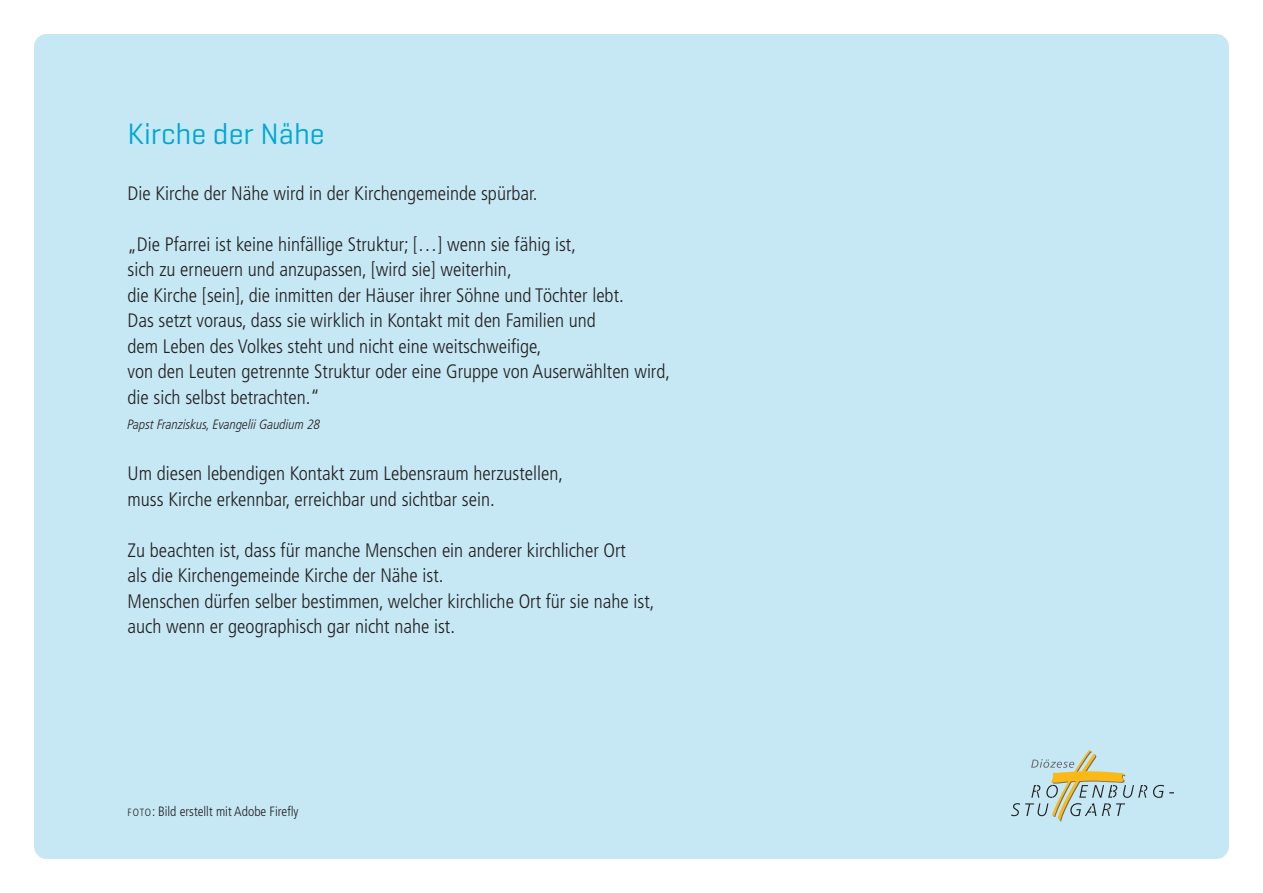
<style>
.page{position:relative;width:1263px;height:893px;background:#fff}
.page>*{position:absolute;margin:0;border:0;box-sizing:border-box;transform-origin:0 0}
.t1{font:30px "Geogrotesque";color:#00a7d5}
.t2{font:300 condensed 19.5px "Frutiger LT Pro";color:#231f20}
.t3{font:italic 300 condensed 13.5px "Frutiger LT Pro";color:#231f20}
.t4{font:300 condensed 13.5px "Frutiger LT Pro";color:#231f20}
.s1{font-size:10.5px}
</style>
<div class="page">
<div style="left:34px;top:34px;width:1195px;height:825px;background:#c6e8f5;border-radius:13px"></div>
<svg style="left:1153px;top:785px;width:21px;height:13px"></svg>
<svg style="left:1011px;top:750px;width:136px;height:72px"></svg>
<p class="t1" style="left:128px;top:116px;width:199px">Kirche der Nähe</p>
<p class="t2" style="left:128px;top:186px;width:411px">Die Kirche der Nähe wird in der Kirchengemeinde spürbar.</p>
<p class="t2" style="left:128px;top:237px;width:450px">„Die Pfarrei ist keine hinfällige Struktur; […] wenn sie fähig ist,</p>
<p class="t2" style="left:128px;top:262px;width:385px">sich zu erneuern und anzupassen, [wird sie] weiterhin‚</p>
<p class="t2" style="left:128px;top:288px;width:498px">die Kirche [sein], die inmitten der Häuser ihrer Söhne und Töchter lebt.</p>
<p class="t2" style="left:128px;top:313px;width:470px">Das setzt voraus, dass sie wirklich in Kontakt mit den Familien und</p>
<p class="t2" style="left:128px;top:339px;width:415px">dem Leben des Volkes steht und nicht eine weitschweifige,</p>
<p class="t2" style="left:128px;top:364px;width:544px">von den Leuten getrennte Struktur oder eine Gruppe von Auserwählten wird,</p>
<p class="t2" style="left:128px;top:390px;width:194px">die sich selbst betrachten.“</p>
<p class="t3" style="left:128px;top:419px;width:194px">Papst Franziskus, Evangelii Gaudium 28</p>
<p class="t2" style="left:128px;top:466px;width:437px">Um diesen lebendigen Kontakt zum Lebensraum herzustellen,</p>
<p class="t2" style="left:128px;top:492px;width:369px">muss Kirche erkennbar, erreichbar und sichtbar sein.</p>
<p class="t2" style="left:128px;top:543px;width:500px">Zu beachten ist, dass für manche Menschen ein anderer kirchlicher Ort</p>
<p class="t2" style="left:128px;top:568px;width:317px">als die Kirchengemeinde Kirche der Nähe ist.</p>
<p class="t2" style="left:128px;top:594px;width:528px">Menschen dürfen selber bestimmen, welcher kirchliche Ort für sie nahe ist,</p>
<p class="t2" style="left:128px;top:619px;width:329px">auch wenn er geographisch gar nicht nahe ist.</p>
<p class="t4" style="left:128px;top:806px;width:172px"><span class="s1">FOTO</span>: Bild erstellt mit Adobe Firefly</p>
</div>
